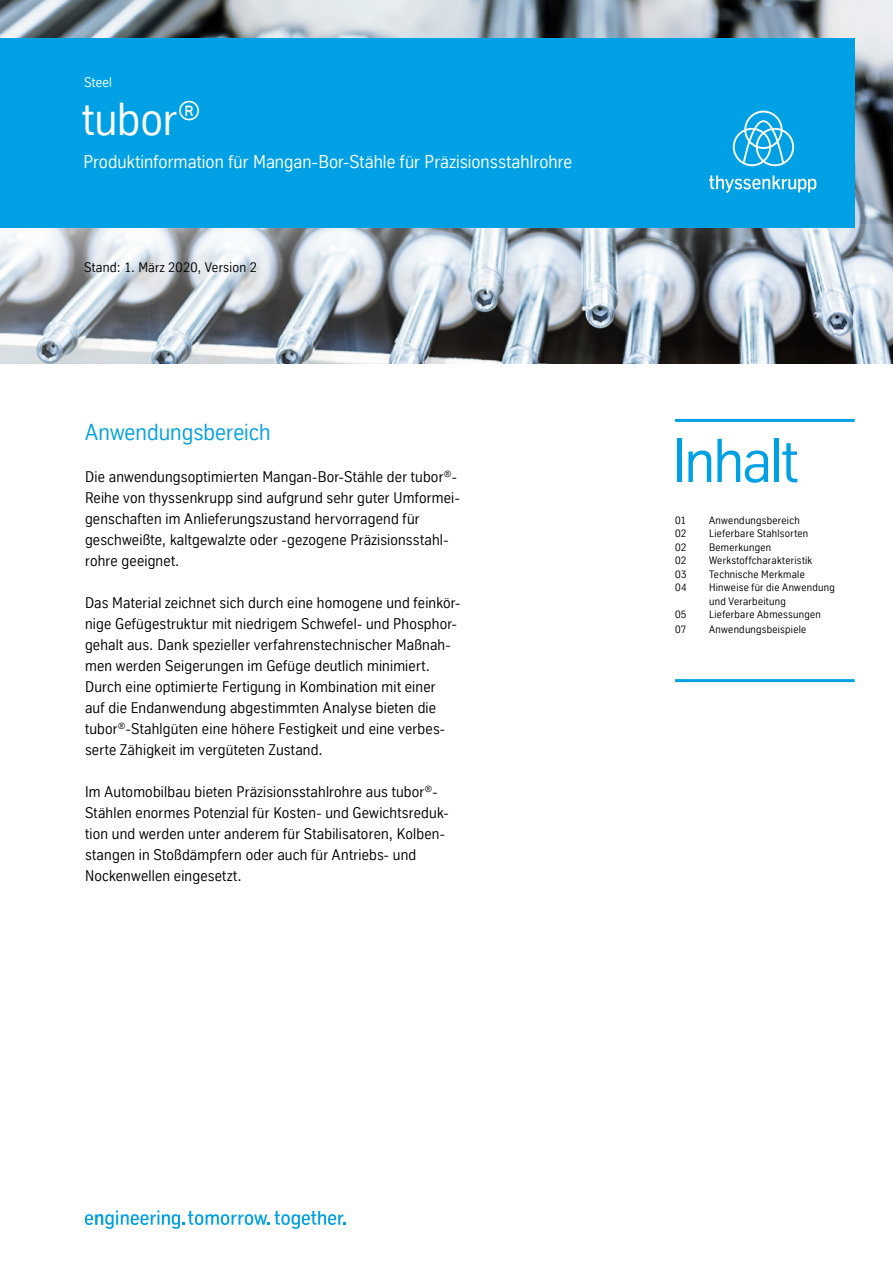
<style>
.page{position:relative;width:893px;height:1263px;background:#fff}
.page>*{position:absolute;margin:0;border:0;box-sizing:border-box;transform-origin:0 0}
.t1{font:60px "TK Type";letter-spacing:-.03em;color:#00a1e4}
.t2{font:45px "TK Type";letter-spacing:-.005em;color:#fff}
.t3{font:22.5px "TK Type";color:#00a1e4}
.t4{font:18px "TK Type";letter-spacing:.005em;color:#fff}
.t5{font:15px/21px "TK Type";letter-spacing:.015em;color:#000}
.t6{font:13.5px "TK Type";letter-spacing:.015em;color:#000}
.t7{font:13.5px "TK Type";letter-spacing:.015em;color:#fff}
.t8{font:10.5px/13.5px "TK Type";letter-spacing:.025em;color:#000}
</style>
<div class="page">
<img style="left:0;top:0;width:893px;height:224px">
<svg style="left:0;top:224px;width:893px;height:139px;background:#a2abb2"></svg>
<div style="left:0;top:38px;width:855px;height:189px;background:#00a1e4"></div>
<svg style="left:85px;top:1210px;width:261px;height:19px"></svg>
<svg style="left:733px;top:111px;width:61px;height:55px"></svg>
<svg style="left:709px;top:175px;width:107px;height:18px"></svg>
<hr style="left:675px;top:419px;width:180px;height:3px;background:#00a1e4">
<hr style="left:675px;top:679px;width:180px;height:3px;background:#00a1e4">
<p class="t7" style="left:84px;top:75px;width:29px">Steel</p>
<h2 class="t2" style="left:82px;top:94px;width:119px">tubor<sup>®</sup></h2>
<p class="t4" style="left:83px;top:151px;width:490px">Produktinformation für Mangan-Bor-Stähle für Präzisionsstahlrohre</p>
<p class="t6" style="left:84px;top:260px;width:174px">Stand: 1. März 2020, Version 2</p>
<h3 class="t3" style="left:85px;top:419px;width:187px">Anwendungsbereich</h3>
<p class="t5" style="left:85px;top:466px;width:376px">Die anwendungsoptimierten Mangan-Bor-Stähle der tubor<sup>®</sup>- Reihe von thyssenkrupp sind aufgrund sehr guter Umformei&shy;genschaften im Anlieferungszustand hervorragend für geschweißte, kaltgewalzte oder -gezogene Präzisionsstahl&shy;rohre geeignet.</p>
<p class="t5" style="left:85px;top:592px;width:377px">Das Material zeichnet sich durch eine homogene und feinkör&shy;nige Gefügestruktur mit niedrigem Schwefel- und Phosphor&shy;gehalt aus. Dank spezieller verfahrenstechnischer Maßnah&shy;men werden Seigerungen im Gefüge deutlich minimiert.<br>Durch eine optimierte Fertigung in Kombination mit einer<br>auf die Endanwendung abgestimmten Analyse bieten die tubor<sup>®</sup>-Stahlgüten eine höhere Festigkeit und eine verbes&shy;serte Zähigkeit im vergüteten Zustand.</p>
<p class="t5" style="left:85px;top:781px;width:365px">Im Automobilbau bieten Präzisionsstahlrohre aus tubor<sup>®</sup>- Stählen enormes Potenzial für Kosten- und Gewichtsreduk&shy;tion und werden unter anderem für Stabilisatoren, Kolben&shy;stangen in Stoßdämpfern oder auch für Antriebs- und Nockenwellen eingesetzt.</p>
<h1 class="t1" style="left:672px;top:427px;width:128px">Inhalt</h1>
<p class="t8" style="left:675px;top:513px;width:13px">01</p>
<p class="t8" style="left:709px;top:513px;width:92px">Anwendungsbereich</p>
<p class="t8" style="left:675px;top:527px;width:13px">02</p>
<p class="t8" style="left:709px;top:527px;width:101px">Lieferbare Stahlsorten</p>
<p class="t8" style="left:675px;top:540px;width:13px">02</p>
<p class="t8" style="left:709px;top:540px;width:64px">Bemerkungen</p>
<p class="t8" style="left:675px;top:554px;width:13px">02</p>
<p class="t8" style="left:709px;top:554px;width:105px">Werkstoffcharakteristik</p>
<p class="t8" style="left:675px;top:567px;width:13px">03</p>
<p class="t8" style="left:709px;top:567px;width:97px">Technische Merkmale</p>
<p class="t8" style="left:675px;top:581px;width:13px">04</p>
<p class="t8" style="left:709px;top:581px;width:127px">Hinweise für die Anwendung und Verarbeitung</p>
<p class="t8" style="left:675px;top:608px;width:13px">05</p>
<p class="t8" style="left:709px;top:608px;width:113px">Lieferbare Abmessungen</p>
<p class="t8" style="left:675px;top:623px;width:13px">07</p>
<p class="t8" style="left:709px;top:623px;width:99px">Anwendungsbeispiele</p>
</div>
